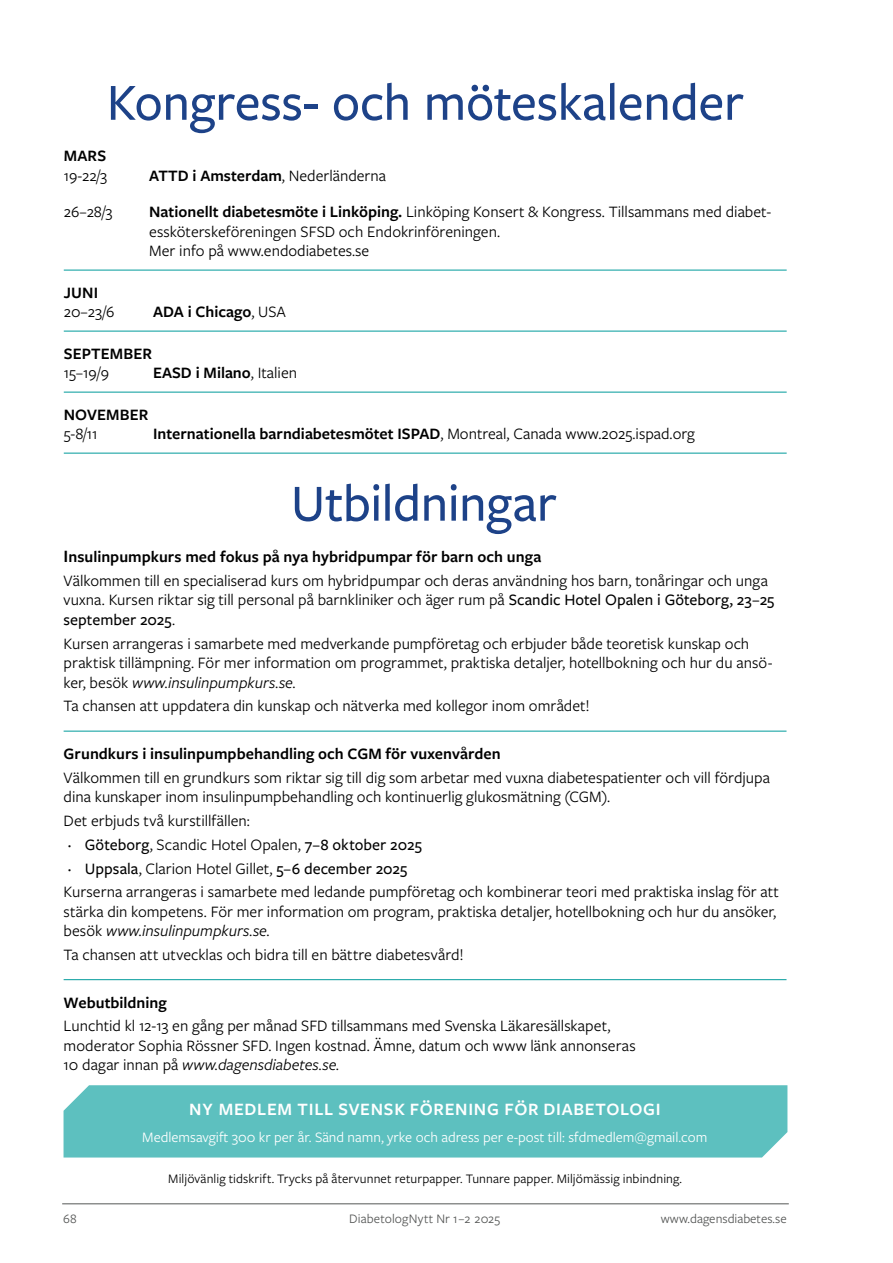
<style>
.page{position:relative;width:893px;height:1263px;background:#fff}
.page>*{position:absolute;margin:0;border:0;box-sizing:border-box;transform-origin:0 0}
.t1{font:500 54px "Freight Sans Pro";letter-spacing:-.01em;color:#1d4288}
.t2{font:600 18px "Freight Sans Pro";letter-spacing:.04em;color:#fff}
.t3{font:16.5px/19.5px "Freight Sans Pro";color:#000}
.t4{font:600 16.5px "Freight Sans Pro";color:#000}
.t5{font:15px "Freight Sans Pro";color:#fff}
.t6{font:13.5px "Freight Sans Pro";letter-spacing:.01em;color:#000}
.t7{font:13.5px "Freight Sans Pro";letter-spacing:.005em;color:#555756}
.s1{font-weight:400}
.s2{font-weight:600}
.s3{font-weight:600;font-size:18px}
.s4{font-weight:500}
.s5{font-style:italic}
</style>
<div class="page">
<hr style="left:62px;top:1203px;width:727px;height:1px;background:#555756">
<div style="left:64px;top:1085px;width:723px;height:72px;background:#5dc0bf"></div>
<hr style="left:64px;top:270px;width:723px;height:1px;background:#009b9b">
<hr style="left:64px;top:331px;width:723px;height:1px;background:#009b9b">
<hr style="left:64px;top:392px;width:723px;height:1px;background:#009b9b">
<hr style="left:64px;top:453px;width:723px;height:1px;background:#009b9b">
<hr style="left:64px;top:731px;width:722px;height:1px;background:#009b9b">
<hr style="left:64px;top:979px;width:722px;height:1px;background:#009b9b">
<h1 class="t1" style="left:107px;top:66px;width:639px">Kongress- och möteskalender</h1>
<p class="t4" style="left:64px;top:145px;width:44px">MARS</p>
<p class="t3" style="left:64px;top:165px;width:45px">19-22/3</p>
<p class="t4" style="left:149px;top:164px;width:238px">ATTD i Amsterdam<span class="s1">, Nederländerna</span></p>
<p class="t3" style="left:64px;top:202px;width:50px">26–28/3</p>
<p class="t3" style="left:149px;top:202px;width:623px"><span class="s2">Nationellt diabetesmöte i Linköping.</span> Linköping Konsert &amp; Kongress. Tillsammans med diabet&shy;essköterskeföreningen SFSD och Endokrinföreningen.<br>Mer info på www.endodiabetes.se</p>
<p class="t4" style="left:64px;top:281px;width:36px">JUNI</p>
<p class="t3" style="left:64px;top:302px;width:52px">20–23/6</p>
<p class="t4" style="left:153px;top:301px;width:134px">ADA i Chicago<span class="s1">, USA</span></p>
<p class="t4" style="left:64px;top:342px;width:90px">SEPTEMBER</p>
<p class="t3" style="left:64px;top:363px;width:47px">15–19/9</p>
<p class="t4" style="left:153px;top:362px;width:146px">EASD i Milano<span class="s1">, Italien</span></p>
<p class="t4" style="left:64px;top:403px;width:86px">NOVEMBER</p>
<p class="t3" style="left:64px;top:424px;width:35px">5-8/11</p>
<p class="t4" style="left:153px;top:423px;width:543px">Internationella barndiabetesmötet ISPAD<span class="s1">, Montreal, Canada www.2025.ispad.org</span></p>
<h1 class="t1" style="left:291px;top:467px;width:268px">Utbildningar</h1>
<p class="t3" style="left:64px;top:544px;width:706px;line-height:23.7px"><span class="s3">I</span><span class="s2">nsulinpumpkurs med fokus på nya hybridpumpar för barn och unga<br></span>Välkommen till en specialiserad kurs om hybridpumpar och deras användning hos barn, tonåringar och unga</p>
<p class="t3" style="left:64px;top:590px;width:712px">vuxna. Kursen riktar sig till personal på barnkliniker och äger rum på <span class="s4">Scandic Hotel Opalen i Göteborg, 23–25 september 2025</span>.</p>
<p class="t3" style="left:64px;top:633px;width:710px">Kursen arrangeras i samarbete med medverkande pumpföretag och erbjuder både teoretisk kunskap och praktisk tillämpning. För mer information om programmet, praktiska detaljer, hotellbokning och hur du ansö&shy;ker, besök <span class="s5">www.insulinpumpkurs.se</span>.</p>
<p class="t3" style="left:64px;top:696px;width:528px">Ta chansen att uppdatera din kunskap och nätverka med kollegor inom området!</p>
<p class="t4" style="left:64px;top:742px;width:439px">Grundkurs i insulinpumpbehandling och CGM för vuxenvården</p>
<p class="t3" style="left:64px;top:767px;width:708px">Välkommen till en grundkurs som riktar sig till dig som arbetar med vuxna diabetespatienter och vill fördjupa dina kunskaper inom insulinpumpbehandling och kontinuerlig glukosmätning (CGM).</p>
<p class="t3" style="left:64px;top:808px;width:717px;line-height:23.7px">Det erbjuds två kurstillfällen:<br><span class="s4">· Göteborg</span>, Scandic Hotel Opalen, <span class="s4">7–8 oktober 2025<br>· Uppsala</span>, Clarion Hotel Gillet, <span class="s4">5–6 december 2025<br></span>Kurserna arrangeras i samarbete med ledande pumpföretag och kombinerar teori med praktiska inslag för att</p>
<p class="t3" style="left:64px;top:901px;width:714px">stärka din kompetens. För mer information om program, praktiska detaljer, hotellbokning och hur du ansöker, besök <span class="s5">www.insulinpumpkurs.se</span>.</p>
<p class="t3" style="left:64px;top:944px;width:402px">Ta chansen att utvecklas och bidra till en bättre diabetesvård!</p>
<p class="t4" style="left:64px;top:991px;width:105px">Webutbildning</p>
<p class="t3" style="left:64px;top:1015px;width:574px">Lunchtid kl 12-13 en gång per månad SFD tillsammans med Svenska Läkaresällskapet, moderator Sophia Rössner SFD. Ingen kostnad. Ämne, datum och www länk annonseras<br>10 dagar innan på <span class="s5">www.dagensdiabetes.se.</span></p>
<p class="t2" style="left:189px;top:1097px;width:473px">NY MEDLEM TILL SVENSK FÖRENING FÖR DIABETOLOGI</p>
<p class="t5" style="left:142px;top:1127px;width:567px">Medlemsavgift 300 kr per år. Sänd namn, yrke och adress per e-post till: sfdmedlem@gmail.com</p>
<p class="t6" style="left:168px;top:1169px;width:515px">Miljövänlig tidskrift. Trycks på återvunnet returpapper. Tunnare papper. Miljömässig inbindning.</p>
<p class="t7" style="left:63px;top:1209px;width:15px">68</p>
<p class="t7" style="left:349px;top:1209px;width:152px">DiabetologNytt Nr 1–2 2025</p>
<p class="t7" style="left:661px;top:1209px;width:128px">www.dagensdiabetes.se</p>
</div>
